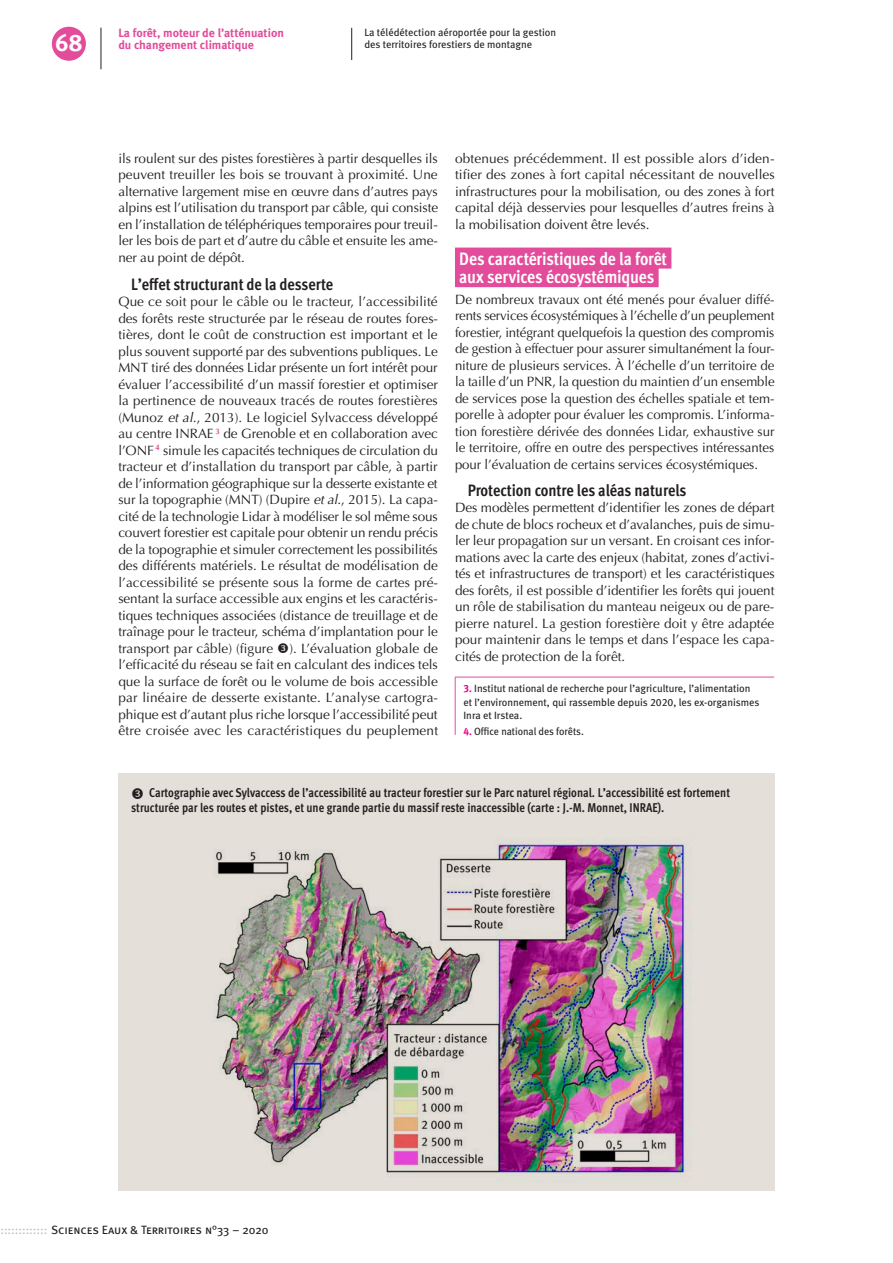
<style>
.page{position:relative;width:893px;height:1263px;background:#fff}
.page>*{position:absolute;margin:0;border:0;box-sizing:border-box;transform-origin:0 0}
.t1{font:24px "Meta Bold Caps Expert";color:#fff}
.t2{font:700 18px "Meta Cond OT";letter-spacing:-.01em;color:#fff}
.t3{font:700 16.5px "Meta Cond OT";color:#231f20}
.t4{font:13.5px/16.5px "Optima";letter-spacing:-.005em;color:#231f20;text-align:justify}
.titre_figure{font:700 12.75px/15px "Meta Cond OT";color:#231f20}
.t5{font:700 12px "Meta";color:#e34b9b}
.t6{font:12px "Meta Book Caps";letter-spacing:-.005em;color:#231f20}
.coordonnées{font:10.5px/13.5px "Meta Book LF";color:#231f20}
.roulette_article{font:10.5px/12px "Meta Book LF";color:#231f20}
.coordonnées-2{font:10.5px "Meta Book LF";color:#231f20;scale:.96 1}
.s1{font-style:italic}
.s2{font-family:"Meta Bold LF";color:#ed028c}
.s3{color:#bcbdc0}
</style>
<div class="page">
<hr style="left:351px;top:28px;width:1px;height:32px;background:#231f20">
<div style="left:455px;top:248px;width:216px;height:21px;background:#e34b9b"></div>
<div style="left:455px;top:266px;width:204px;height:21px;background:#e34b9b"></div>
<div style="left:118px;top:773px;width:657px;height:418px;background:#e4e0d9"></div>
<img style="left:216px;top:837px;width:476px;height:346px">
<hr style="left:455px;top:677px;width:319px;height:1px;background:#e34b9b">
<hr style="left:455px;top:677px;width:1px;height:58px;background:#e34b9b">
<div style="left:52px;top:27px;width:34px;height:34px;background:#e34b9b;border-radius:50%"></div>
<hr style="left:101px;top:28px;width:1px;height:41px;background:#231f20">
<p class="t5" style="left:118px;top:25px;width:167px">La forêt, moteur de l’atténuation</p>
<h1 class="t1" style="left:55px;top:28px;width:29px">68</h1>
<p class="t5" style="left:118px;top:37px;width:137px">du changement climatique</p>
<p class="roulette_article" style="left:364px;top:26px;width:193px">La télédétection aéroportée pour la gestion des territoires forestiers de montagne</p>
<p class="t4" style="left:118px;top:150px;width:321px">ils roulent sur des pistes forestières à partir desquelles ils peuvent treuiller les bois se trouvant à proximité. Une alternative largement mise en œuvre dans d’autres pays alpins est l’utilisation du transport par câble, qui consiste en l’installation de téléphériques temporaires pour treuil&shy;ler les bois de part et d’autre du câble et ensuite les ame&shy;ner au point de dépôt.</p>
<h2 class="t3" style="left:131px;top:273px;width:204px">L’effet structurant de la desserte</h2>
<p class="t4" style="left:118px;top:293px;width:321px">Que ce soit pour le câble ou le tracteur, l’accessibilité des forêts reste structurée par le réseau de routes fores&shy;tières, dont le coût de construction est important et le plus souvent supporté par des subventions publiques. Le MNT tiré des données Lidar présente un fort intérêt pour évaluer l’accessibilité d’un massif forestier et optimiser la pertinence de nouveaux tracés de routes forestières (Munoz <span class="s1">et al.</span>, 2013). Le logiciel Sylvaccess développé au centre INRAE <sup>3</sup> de Grenoble et en collaboration avec l’ONF <sup>4</sup> simule les capacités techniques de circulation du tracteur et d’installation du transport par câble, à partir de l’information géographique sur la desserte existante et sur la topographie (MNT) (Dupire <span class="s1">et al</span>., 2015). La capa&shy;cité de la technologie Lidar à modéliser le sol même sous couvert forestier est capitale pour obtenir un rendu précis de la topographie et simuler correctement les possibilités des différents matériels. Le résultat de modélisation de l’accessibilité se présente sous la forme de cartes pré&shy;sentant la surface accessible aux engins et les caractéris&shy;tiques techniques associées (distance de treuillage et de traînage pour le tracteur, schéma d’implantation pour le transport par câble) (figure ). L’évaluation globale de l’efficacité du réseau se fait en calculant des indices tels que la surface de forêt ou le volume de bois accessible par linéaire de desserte existante. L’analyse cartogra&shy;phique est d’autant plus riche lorsque l’accessibilité peut être croisée avec les caractéristiques du peuplement</p>
<p class="t4" style="left:455px;top:150px;width:321px">obtenues précédemment. Il est possible alors d’iden&shy;tifier des zones à fort capital nécessitant de nouvelles infrastructures pour la mobilisation, ou des zones à fort capital déjà desservies pour lesquelles d’autres freins à la mobilisation doivent être levés.</p>
<h1 class="t2" style="left:459px;top:247px;width:209px">Des caractéristiques de la forêt</h1>
<h1 class="t2" style="left:459px;top:265px;width:197px">aux services écosystémiques</h1>
<p class="t4" style="left:455px;top:291px;width:321px">De nombreux travaux ont été menés pour évaluer diffé&shy;rents services écosystémiques à l’échelle d’un peuplement forestier, intégrant quelquefois la question des compromis de gestion à effectuer pour assurer simultanément la four&shy;niture de plusieurs services. À l’échelle d’un territoire de la taille d’un PNR, la question du maintien d’un ensemble de services pose la question des échelles spatiale et tem&shy;porelle à adopter pour évaluer les compromis. L’informa&shy;tion forestière dérivée des données Lidar, exhaustive sur le territoire, offre en outre des perspectives intéressantes pour l’évaluation de certains services écosystémiques.</p>
<h2 class="t3" style="left:468px;top:479px;width:220px">Protection contre les aléas naturels</h2>
<p class="t4" style="left:455px;top:500px;width:321px">Des modèles permettent d’identifier les zones de départ de chute de blocs rocheux et d’avalanches, puis de simu&shy;ler leur propagation sur un versant. En croisant ces infor&shy;mations avec la carte des enjeux (habitat, zones d’activi&shy;tés et infrastructures de transport) et les caractéristiques des forêts, il est possible d’identifier les forêts qui jouent un rôle de stabilisation du manteau neigeux ou de pare&shy;pierre naturel. La gestion forestière doit y être adaptée pour maintenir dans le temps et dans l’espace les capa&shy;cités de protection de la forêt.</p>
<p class="coordonnées" style="left:463px;top:682px;width:297px"><span class="s2">3.</span> Institut national de recherche pour l’agriculture, l’alimentation et l’environnement, qui rassemble depuis 2020, les ex-organismes<br>Inra et Irstea.</p>
<p class="coordonnées-2" style="left:463px;top:725px;width:127px"><span class="s2">4.</span> Office national des forêts.</p>
<p class="titre_figure" style="left:131px;top:786px;width:600px;text-indent:18px">Cartographie avec Sylvaccess de l’accessibilité au tracteur forestier sur le Parc naturel régional. L’accessibilité est fortement structurée par les routes et pistes, et une grande partie du massif reste inaccessible (carte : J.-M. Monnet, INRAE).</p>
<p class="t6" style="left:0;top:1223px;width:270px"><span class="s3">:::::::::::::</span> Sciences Eaux &amp; Territoires n°33 – 2020</p>
</div>
